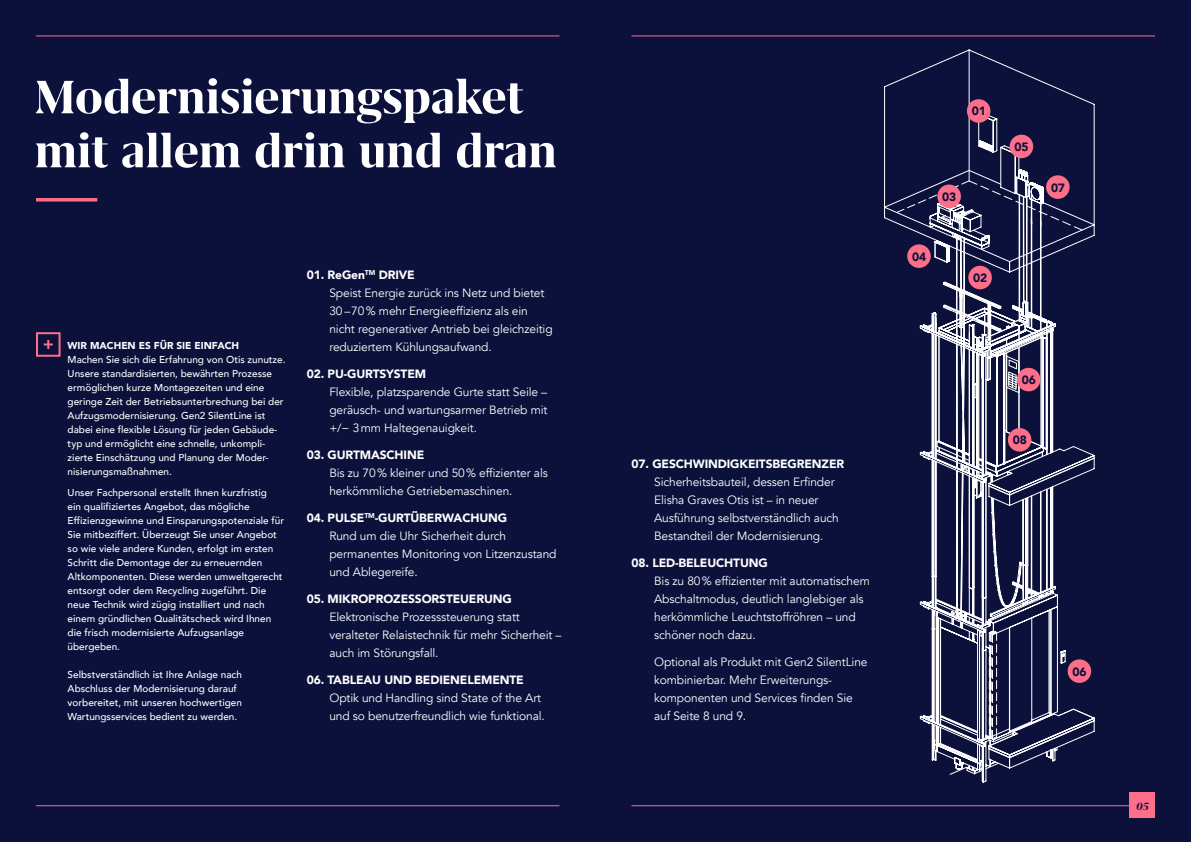
<style>
.page{position:relative;width:1191px;height:842px;background:#0b113b}
.page>*{position:absolute;margin:0;border:0;box-sizing:border-box;transform-origin:0 0}
.t1{font:700 54px/54px "Grifo M";color:#fff}
.t2{font:12px/18px "Avenir";letter-spacing:-.01em;color:#fff}
.t3{font:900 12px "Avenir";letter-spacing:-.01em;color:#fff}
.t4{font:900 12px "Avenir";letter-spacing:-.01em;color:#0b113b}
.t5{font:italic 700 12px "Grifo M";color:#0b113b}
.t6{font:500 10px/14px "Avenir";color:#fff}
.t7{font:900 10px "Avenir";color:#fff}
.s1{font-weight:900}
</style>
<div class="page">
<hr style="left:631px;top:805px;width:524px;height:1px;background:#fd6e89">
<hr style="left:36px;top:805px;width:523px;height:1px;background:#fd6e89">
<div style="left:1130px;top:792px;width:25px;height:25px;background:#fd6e89"></div>
<hr style="left:631px;top:36px;width:524px;height:1px;background:#fd6e89">
<hr style="left:36px;top:36px;width:523px;height:1px;background:#fd6e89">
<svg style="left:44px;top:340px;width:9px;height:9px"></svg>
<div style="left:36px;top:332px;width:25px;height:25px;border:2px solid #fd6e89"></div>
<svg style="left:36px;top:198px;width:61px;height:4px"></svg>
<svg style="left:884px;top:49px;width:211px;height:174px"></svg>
<svg style="left:1082px;top:199px;width:13px;height:538px"></svg>
<svg style="left:895px;top:117px;width:187px;height:666px"></svg>
<div style="left:967px;top:99px;width:23px;height:24px;background:#fd6e89;border-radius:50%"></div>
<div style="left:1009px;top:135px;width:24px;height:23px;background:#fd6e89;border-radius:50%"></div>
<div style="left:1046px;top:175px;width:23px;height:24px;background:#fd6e89;border-radius:50%"></div>
<div style="left:907px;top:244px;width:23px;height:24px;background:#fd6e89;border-radius:50%"></div>
<div style="left:937px;top:185px;width:24px;height:23px;background:#fd6e89;border-radius:50%"></div>
<div style="left:968px;top:266px;width:23px;height:23px;background:#fd6e89;border-radius:50%"></div>
<div style="left:1016px;top:368px;width:24px;height:23px;background:#fd6e89;border-radius:50%"></div>
<div style="left:1067px;top:659px;width:24px;height:24px;background:#fd6e89;border-radius:50%"></div>
<div style="left:1007px;top:428px;width:24px;height:24px;background:#fd6e89;border-radius:50%"></div>
<h1 class="t1" style="left:35px;top:70px;width:524px">Modernisierungspaket mit allem drin und dran</h1>
<p class="t7" style="left:68px;top:337px;width:173px">WIR MACHEN ES FÜR SIE EINFACH</p>
<p class="t6" style="left:68px;top:352px;width:219px">Machen Sie sich die Erfahrung von Otis zunutze.<br>Unsere standardisierten, bewährten Prozesse ermöglichen kurze Montagezeiten und eine geringe Zeit der Betriebsunterbrechung bei der Aufzugsmodernisierung. Gen2 SilentLine ist dabei eine flexible Lösung für jeden Gebäude&shy;typ und ermöglicht eine schnelle, unkompli&shy;zierte Einschätzung und Planung der Moder&shy;nisierungsmaßnahmen.</p>
<p class="t6" style="left:68px;top:485px;width:218px">Unser Fachpersonal erstellt Ihnen kurzfristig<br>ein qualifiziertes Angebot, das mögliche Effizienzgewinne und Einsparungspotenziale für Sie mitbeziffert. Überzeugt Sie unser Angebot so wie viele andere Kunden, erfolgt im ersten Schritt die Demontage der zu erneuernden Altkomponenten. Diese werden umweltgerecht entsorgt oder dem Recycling zugeführt. Die neue Technik wird zügig installiert und nach einem gründlichen Qualitätscheck wird Ihnen die frisch modernisierte Aufzugsanlage übergeben.</p>
<p class="t6" style="left:68px;top:667px;width:176px">Selbstverständlich ist Ihre Anlage nach Abschluss der Modernisierung darauf vorbereitet, mit unseren hochwertigen Wartungsservices bedient zu werden.</p>
<p class="t2" style="left:329px;top:266px;width:225px;text-indent:-23px"><span class="s1">01. ReGen</span><sup>TM</sup> <span class="s1">DRIVE<br></span>Speist Energie zurück ins Netz und bietet 30 –70 % mehr Energieeffizienz als ein nicht regenerativer Antrieb bei gleichzeitig reduziertem Kühlungsaufwand.</p>
<p class="t3" style="left:307px;top:364px;width:121px">02. PU-GURTSYSTEM</p>
<p class="t2" style="left:329px;top:383px;width:220px;text-align:justify">Flexible, platzsparende Gurte statt Seile – geräusch- und wartungsarmer Betrieb mit +/− 3 mm Haltegenauigkeit.</p>
<p class="t3" style="left:307px;top:445px;width:119px">03. GURTMASCHINE</p>
<p class="t2" style="left:329px;top:464px;width:220px">Bis zu 70 % kleiner und 50 % effizienter als herkömmliche Getriebemaschinen.</p>
<p class="t2" style="left:329px;top:509px;width:229px;text-indent:-23px"><span class="s1">04. PULSE</span><sup>TM</sup><span class="s1">-GURTÜBERWACHUNG<br></span>Rund um die Uhr Sicherheit durch permanentes Monitoring von Litzenzustand und Ablegereife.</p>
<p class="t3" style="left:307px;top:589px;width:207px">05. MIKROPROZESSORSTEUERUNG</p>
<p class="t2" style="left:329px;top:608px;width:234px">Elektronische Prozesssteuerung statt veralteter Relaistechnik für mehr Sicherheit – auch im Störungsfall.</p>
<p class="t3" style="left:307px;top:670px;width:218px">06. TABLEAU UND BEDIENELEMENTE</p>
<p class="t2" style="left:329px;top:689px;width:217px">Optik und Handling sind State of the Art und so benutzerfreundlich wie funktional.</p>
<p class="t3" style="left:631px;top:454px;width:214px">07. GESCHWINDIGKEITSBEGRENZER</p>
<p class="t2" style="left:654px;top:473px;width:186px">Sicherheitsbauteil, dessen Erfinder Elisha Graves Otis ist – in neuer Ausführung selbstverständlich auch Bestandteil der Modernisierung.</p>
<p class="t3" style="left:631px;top:553px;width:138px">08. LED-BELEUCHTUNG</p>
<p class="t2" style="left:654px;top:572px;width:217px">Bis zu 80 % effizienter mit automatischem Abschaltmodus, deutlich langlebiger als herkömmliche Leuchtstoffröhren – und schöner noch dazu.</p>
<p class="t2" style="left:654px;top:653px;width:215px">Optional als Produkt mit Gen2 SilentLine kombinierbar. Mehr Erweiterungs&shy;komponenten und Services finden Sie auf Seite 8 und 9.</p>
<p class="t4" style="left:971px;top:101px;width:16px">01</p>
<p class="t4" style="left:942px;top:186px;width:16px">03</p>
<p class="t4" style="left:912px;top:246px;width:16px">04</p>
<p class="t4" style="left:973px;top:268px;width:16px">02</p>
<p class="t4" style="left:1014px;top:136px;width:16px">05</p>
<p class="t4" style="left:1051px;top:177px;width:16px">07</p>
<p class="t4" style="left:1021px;top:370px;width:16px">06</p>
<p class="t4" style="left:1012px;top:430px;width:16px">08</p>
<p class="t4" style="left:1072px;top:661px;width:16px">06</p>
<p class="t5" style="left:1136px;top:800px;width:14px">05</p>
</div>
